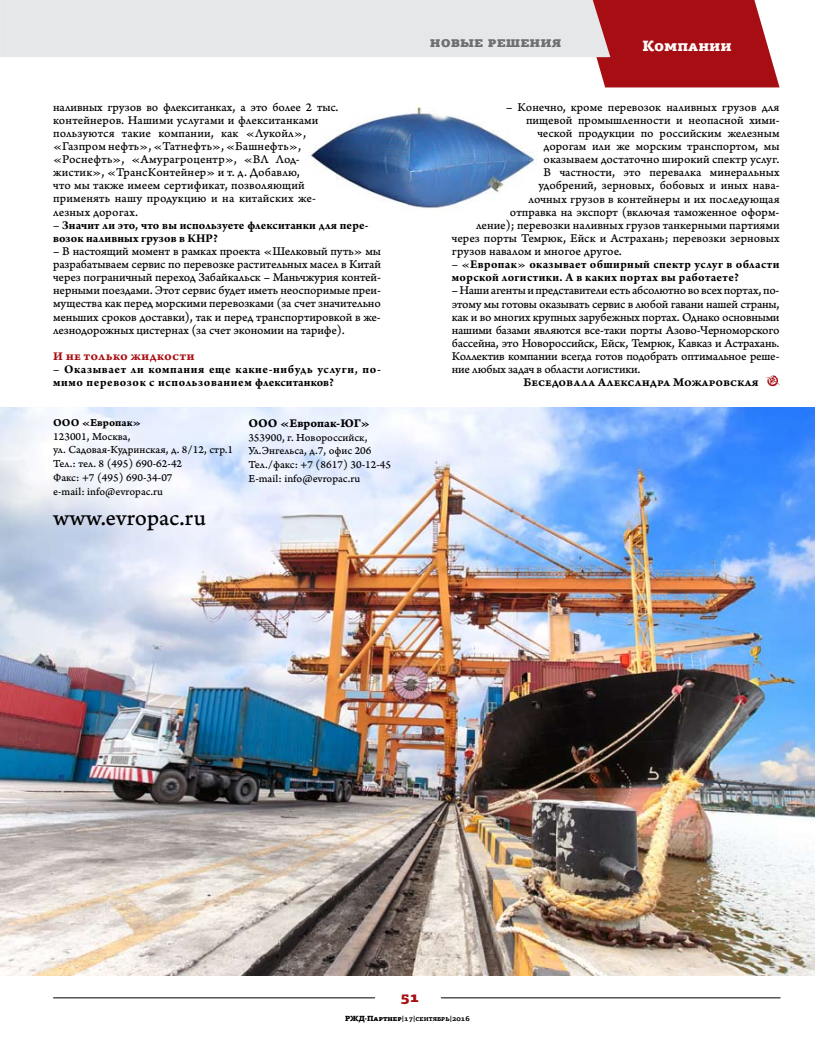
<style>
.page{position:relative;width:815px;height:1046px;background:#fff}
.page>*{position:absolute;margin:0;border:0;box-sizing:border-box;transform-origin:0 0}
.t1{font:23.75px "Arno Pro Caption";color:#000}
.t2{font:900 15px "PF Agora Slab Pro";color:#6d6f71}
.t3{font:900 15px "PF Agora Slab Pro";color:#fff}
.t4{font:900 15px "PF Agora Slab Pro";color:#a70e13}
.t5{font:12.5px/13.1px "Arno Pro Caption";color:#000;text-align:justify}
.t6{font:700 12.5px/13.1px "Arno Pro";letter-spacing:.03em;color:#000}
.t7{font:700 12.5px/13.1px "Arno Pro";letter-spacing:.05em;color:#000}
.t8{font:700 12.5px/13.1px "Arno Pro";letter-spacing:.01em;color:#000}
.t9{font:12.5px "Arno Pro Smbd Caption";letter-spacing:-.005em;color:#000}
.t10{font:12.5px "Arno Pro Bold Caption";letter-spacing:.005em;color:#a70e13}
.t11{font:12.5px "Arno Pro Bold Caption";color:#000}
.t12{font:11.25px/13.8px "Arno Pro Caption";color:#000}
.t13{font:11.25px "Arno Pro Bold Caption";color:#000}
.t14{font:700 7.5px "PF Agora Slab Pro";color:#000}
.s1{font-weight:900}
</style>
<div class="page">
<hr style="left:53px;top:997px;width:322px;height:1px;background:#000">
<hr style="left:441px;top:997px;width:340px;height:1px;background:#000">
<svg style="left:596px;top:0;width:184px;height:87px;background:#ae2227"></svg>
<div style="left:0;top:0;width:627px;height:57px;background:#e6e7e8"></div>
<img style="left:0;top:407px;width:815px;height:567px">
<svg style="left:766px;top:375px;width:14px;height:11px"></svg>
<img style="left:311px;top:101px;width:224px;height:107px">
<p class="t5" style="left:53px;top:101px;width:287px;text-align:left">наливных грузов во флекситанках, а это более 2 тыс. контейнеров. Нашими услугами и флекситанками пользуются такие компании, как «Лукойл», «Газпром нефть», «Татнефть», «Башнефть», «Роснефть», «Амурагроцентр», «ВЛ Лод&shy;жистик», «ТрансКонтейнер» и т. д. Добавлю,<br>что мы также имеем сертификат, позволяющий применять нашу продукцию и на китайских же&shy;лезных дорогах.</p>
<p class="t8" style="left:53px;top:219px;width:317px">– Значит ли это, что вы используете флекситанки для пере&shy;возок наливных грузов в КНР?</p>
<p class="t5" style="left:53px;top:245px;width:329px">– В настоящий момент в рамках проекта «Шелковый путь» мы разрабатываем сервис по перевозке растительных масел в Китай через пограничный переход Забайкальск – Маньчжурия контей&shy;нерными поездами. Этот сервис будет иметь неоспоримые преи&shy;мущества как перед морскими перевозками (за счет значительно меньших сроков доставки), так и перед транспортировкой в же&shy;лезнодорожных цистернах (за счет экономии на тарифе).</p>
<p class="t10" style="left:53px;top:348px;width:143px">И не только жидкости</p>
<p class="t7" style="left:53px;top:363px;width:329px">– Оказывает ли компания еще какие-нибудь услуги, по&shy;мимо перевозок с использованием флекситанков?</p>
<p class="t13" style="left:53px;top:415px;width:89px">ООО «Европак»</p>
<p class="t12" style="left:53px;top:430px;width:181px">123001, Москва,<br>ул. Садовая-Кудринская, д. 8/12, стр.1<br>Тел.: тел. 8 (495) 690-62-42<br>Факс: +7 (495) 690-34-07<br>e-mail: info@evropac.ru</p>
<h1 class="t1" style="left:53px;top:504px;width:154px">www.evropac.ru</h1>
<p class="t11" style="left:248px;top:415px;width:123px">ООО «Европак-ЮГ»</p>
<p class="t12" style="left:248px;top:430px;width:144px">353900, г. Новороссийск,<br>Ул.Энгельса, д.7, офис 206<br>Тел./факс: +7 (8617) 30-12-45<br>E-mail: info@evropac.ru</p>
<p class="t2" style="left:430px;top:32px;width:133px">новые решения</p>
<p class="t3" style="left:643px;top:36px;width:91px">Компании</p>
<p class="t5" style="left:506px;top:101px;width:275px">– Конечно, кроме перевозок наливных грузов для</p>
<p class="t5" style="left:526px;top:114px;width:255px">пищевой промышленности и неопасной хими-</p>
<p class="t5" style="left:537px;top:127px;width:244px">ческой продукции по российским железным</p>
<p class="t5" style="left:544px;top:140px;width:237px">дорогам или же морским транспортом, мы</p>
<p class="t5" style="left:544px;top:153px;width:237px">оказываем достаточно широкий спектр услуг.</p>
<p class="t5" style="left:544px;top:166px;width:237px">В частности, это перевалка минеральных</p>
<p class="t5" style="left:539px;top:179px;width:242px">удобрений, зерновых, бобовых и иных нава-</p>
<p class="t5" style="left:529px;top:193px;width:252px">лочных грузов в контейнеры и их последующая</p>
<p class="t5" style="left:510px;top:206px;width:271px">отправка на экспорт (включая таможенное оформ-</p>
<p class="t5" style="left:476px;top:219px;width:305px">ление); перевозки наливных грузов танкерными партиями</p>
<p class="t5" style="left:452px;top:232px;width:329px">через порты Темрюк, Ейск и Астрахань; перевозки зерновых</p>
<p class="t5" style="left:452px;top:245px;width:172px">грузов навалом и многое другое.</p>
<p class="t6" style="left:452px;top:258px;width:329px">– «Европак» оказывает обширный спектр услуг в области морской логистики. А в каких портах вы работаете?</p>
<p class="t5" style="left:452px;top:284px;width:329px">– Наши агенты и представители есть абсолютно во всех портах, по&shy;этому мы готовы оказывать сервис в любой гавани нашей страны, как и во многих крупных зарубежных портах. Однако основными нашими базами являются все-таки порты Азово-Черноморского бассейна, это Новороссийск, Ейск, Темрюк, Кавказ и Астрахань.<br>Коллектив компании всегда готов подобрать оптимальное реше&shy;ние любых задач в области логистики.</p>
<p class="t9" style="left:523px;top:375px;width:237px">Беседовала Александра Можаровская</p>
<p class="t4" style="left:401px;top:987px;width:20px">51</p>
<p class="t14" style="left:345px;top:1013px;width:126px"><span class="s1">РЖД·Партнер</span>|17|сентябрь|2016</p>
</div>
